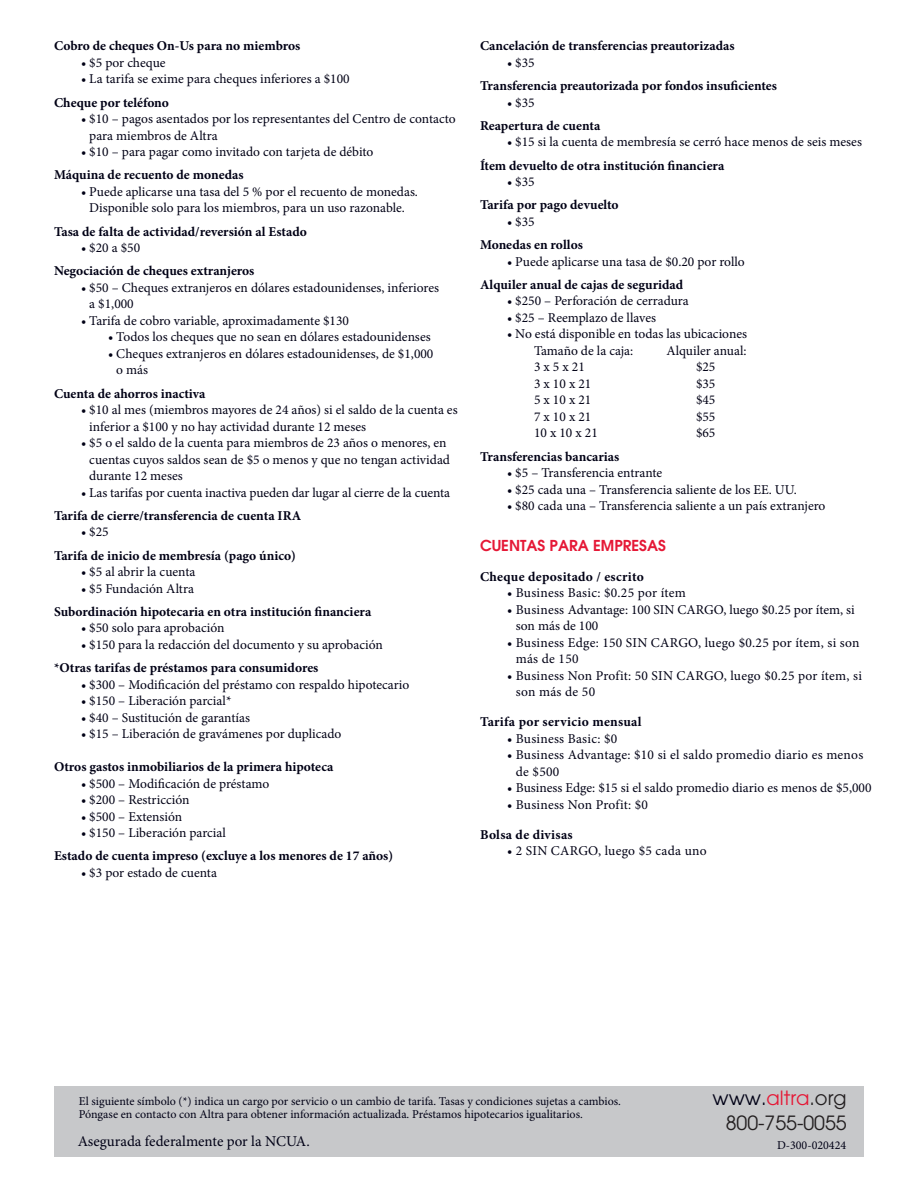
<style>
.page{position:relative;width:918px;height:1188px;background:#fff}
.page>*{position:absolute;margin:0;border:0;box-sizing:border-box;transform-origin:0 0}
.t1{font:19.5px "Avant Garde";color:#e51836}
.t2{font:19.5px "Avant Garde";color:#231f20}
.t3{font:15px "Minion Pro";color:#000015}
.t4{font:600 15px "Avant Garde";color:#e51836}
.t5{font:13.5px/16.5px "Minion Pro";color:#000015}
.t6{font:700 13.5px "Minion Pro";color:#000015}
.t7{font:13.5px/16.5px "Minion Pro";letter-spacing:.02em;color:#000015}
.t8{font:700 13.5px "Minion Pro";letter-spacing:.02em;color:#000015}
.t9{font:12px/13.5px "Minion Pro";color:#000015}
.s1{color:#000015}
.s2{color:#231f20}
</style>
<div class="page">
<div style="left:54px;top:1086px;width:810px;height:71px;background:#c7c8ca"></div>
<p class="t6" style="left:54px;top:36px;width:248px">Cobro de cheques On-Us para no miembros</p>
<p class="t5" style="left:81px;top:54px;width:86px">• $5 por cheque</p>
<p class="t5" style="left:81px;top:71px;width:270px">• La tarifa se exime para cheques inferiores a $100</p>
<p class="t6" style="left:54px;top:93px;width:117px">Cheque por teléfono</p>
<p class="t5" style="left:89px;top:111px;width:368px;text-indent:-8px">• $10 – pagos asentados por los representantes del Centro de contacto para miembros de Altra</p>
<p class="t5" style="left:81px;top:144px;width:294px">• $10 – para pagar como invitado con tarjeta de débito</p>
<p class="t6" style="left:54px;top:165px;width:191px">Máquina de recuento de monedas</p>
<p class="t5" style="left:81px;top:183px;width:339px;text-align:center">• Puede aplicarse una tasa del 5 % por el recuento de monedas.<br>Disponible solo para los miembros, para un uso razonable.</p>
<p class="t6" style="left:54px;top:222px;width:254px">Tasa de falta de actividad/reversión al Estado</p>
<p class="t5" style="left:81px;top:240px;width:61px">• $20 a $50</p>
<p class="t6" style="left:54px;top:261px;width:202px">Negociación de cheques extranjeros</p>
<p class="t5" style="left:89px;top:279px;width:351px;text-indent:-8px">• $50 – Cheques extranjeros en dólares estadounidenses, inferiores a $1,000</p>
<p class="t5" style="left:81px;top:312px;width:270px">• Tarifa de cobro variable, aproximadamente $130</p>
<p class="t5" style="left:108px;top:329px;width:324px">• Todos los cheques que no sean en dólares estadounidenses</p>
<p class="t5" style="left:116px;top:345px;width:319px;text-indent:-8px">• Cheques extranjeros en dólares estadounidenses, de $1,000 o más</p>
<p class="t6" style="left:54px;top:384px;width:153px">Cuenta de ahorros inactiva</p>
<p class="t5" style="left:89px;top:402px;width:370px;text-indent:-8px">• $10 al mes (miembros mayores de 24 años) si el saldo de la cuenta es inferior a $100 y no hay actividad durante 12 meses</p>
<p class="t5" style="left:89px;top:435px;width:362px;text-indent:-8px">• $5 o el saldo de la cuenta para miembros de 23 años o menores, en cuentas cuyos saldos sean de $5 o menos y que no tengan actividad durante 12 meses</p>
<p class="t5" style="left:81px;top:484px;width:371px">• Las tarifas por cuenta inactiva pueden dar lugar al cierre de la cuenta</p>
<p class="t6" style="left:54px;top:506px;width:249px">Tarifa de cierre/transferencia de cuenta IRA</p>
<p class="t5" style="left:81px;top:524px;width:29px">• $25</p>
<p class="t6" style="left:54px;top:546px;width:244px">Tarifa de inicio de membresía (pago único)</p>
<p class="t5" style="left:81px;top:564px;width:116px">• $5 al abrir la cuenta</p>
<p class="t5" style="left:81px;top:580px;width:115px">• $5 Fundación Altra</p>
<p class="t6" style="left:54px;top:602px;width:319px">Subordinación hipotecaria en otra institución financiera</p>
<p class="t5" style="left:81px;top:620px;width:145px">• $50 solo para aprobación</p>
<p class="t5" style="left:81px;top:636px;width:303px">• $150 para la redacción del documento y su aprobación</p>
<p class="t6" style="left:54px;top:658px;width:266px">*Otras tarifas de préstamos para consumidores</p>
<p class="t5" style="left:81px;top:676px;width:330px">• $300 – Modificación del préstamo con respaldo hipotecario</p>
<p class="t5" style="left:81px;top:693px;width:152px">• $150 – Liberación parcial*</p>
<p class="t5" style="left:81px;top:709px;width:171px">• $40 – Sustitución de garantías</p>
<p class="t5" style="left:81px;top:726px;width:262px">• $15 – Liberación de gravámenes por duplicado</p>
<p class="t6" style="left:54px;top:757px;width:281px">Otros gastos inmobiliarios de la primera hipoteca</p>
<p class="t5" style="left:81px;top:775px;width:190px">• $500 – Modificación de préstamo</p>
<p class="t5" style="left:81px;top:792px;width:110px">• $200 – Restricción</p>
<p class="t5" style="left:81px;top:808px;width:103px">• $500 – Extensión</p>
<p class="t5" style="left:81px;top:825px;width:147px">• $150 – Liberación parcial</p>
<p class="t6" style="left:54px;top:846px;width:341px">Estado de cuenta impreso (excluye a los menores de 17 años)</p>
<p class="t5" style="left:81px;top:864px;width:138px">• $3 por estado de cuenta</p>
<p class="t6" style="left:480px;top:36px;width:256px">Cancelación de transferencias preautorizadas</p>
<p class="t5" style="left:507px;top:54px;width:29px">• $35</p>
<p class="t6" style="left:480px;top:76px;width:299px">Transferencia preautorizada por fondos insuficientes</p>
<p class="t5" style="left:507px;top:94px;width:29px">• $35</p>
<p class="t6" style="left:480px;top:116px;width:122px">Reapertura de cuenta</p>
<p class="t5" style="left:507px;top:134px;width:356px">• $15 si la cuenta de membresía se cerró hace menos de seis meses</p>
<p class="t6" style="left:480px;top:156px;width:246px">Ítem devuelto de otra institución financiera</p>
<p class="t5" style="left:507px;top:174px;width:29px">• $35</p>
<p class="t6" style="left:480px;top:195px;width:140px">Tarifa por pago devuelto</p>
<p class="t5" style="left:507px;top:213px;width:29px">• $35</p>
<p class="t6" style="left:480px;top:235px;width:105px">Monedas en rollos</p>
<p class="t5" style="left:507px;top:253px;width:239px">• Puede aplicarse una tasa de $0.20 por rollo</p>
<p class="t6" style="left:480px;top:275px;width:205px">Alquiler anual de cajas de seguridad</p>
<p class="t5" style="left:507px;top:293px;width:183px">• $250 – Perforación de cerradura</p>
<p class="t5" style="left:507px;top:309px;width:151px">• $25 – Reemplazo de llaves</p>
<p class="t5" style="left:507px;top:326px;width:242px">• No está disponible en todas las ubicaciones</p>
<p class="t5" style="left:534px;top:342px;width:101px">Tamaño de la caja:</p>
<p class="t5" style="left:666px;top:342px;width:82px">Alquiler anual:</p>
<p class="t5" style="left:534px;top:359px;width:52px">3 x 5 x 21</p>
<p class="t5" style="left:696px;top:359px;width:21px">$25</p>
<p class="t5" style="left:534px;top:375px;width:59px">3 x 10 x 21</p>
<p class="t5" style="left:696px;top:375px;width:21px">$35</p>
<p class="t5" style="left:534px;top:392px;width:59px">5 x 10 x 21</p>
<p class="t5" style="left:696px;top:392px;width:21px">$45</p>
<p class="t5" style="left:534px;top:408px;width:59px">7 x 10 x 21</p>
<p class="t5" style="left:696px;top:408px;width:21px">$55</p>
<p class="t5" style="left:534px;top:425px;width:65px">10 x 10 x 21</p>
<p class="t5" style="left:696px;top:425px;width:21px">$65</p>
<p class="t6" style="left:480px;top:447px;width:141px">Transferencias bancarias</p>
<p class="t5" style="left:507px;top:465px;width:157px">• $5 – Transferencia entrante</p>
<p class="t5" style="left:507px;top:481px;width:291px">• $25 cada una – Transferencia saliente de los EE. UU.</p>
<p class="t5" style="left:507px;top:498px;width:320px">• $80 cada una – Transferencia saliente a un país extranjero</p>
<p class="t4" style="left:480px;top:535px;width:187px">CUENTAS PARA EMPRESAS</p>
<p class="t8" style="left:480px;top:567px;width:165px">Cheque depositado / escrito</p>
<p class="t7" style="left:507px;top:585px;width:180px">• Business Basic: $0.25 por ítem</p>
<p class="t5" style="left:516px;top:601px;width:341px;text-indent:-9px">• Business Advantage: 100 SIN CARGO, luego $0.25 por ítem, si son más de 100</p>
<p class="t7" style="left:516px;top:634px;width:345px;text-indent:-9px">• Business Edge: 150 SIN CARGO, luego $0.25 por ítem, si son más de 150</p>
<p class="t5" style="left:516px;top:667px;width:348px;text-indent:-9px">• Business Non Profit: 50 SIN CARGO, luego $0.25 por ítem, si son más de 50</p>
<p class="t8" style="left:480px;top:712px;width:163px">Tarifa por servicio mensual</p>
<p class="t7" style="left:507px;top:730px;width:112px">• Business Basic: $0</p>
<p class="t7" style="left:516px;top:747px;width:349px;text-indent:-9px">• Business Advantage: $10 si el saldo promedio diario es menos de $500</p>
<p class="t5" style="left:507px;top:780px;width:366px">• Business Edge: $15 si el saldo promedio diario es menos de $5,000</p>
<p class="t5" style="left:507px;top:796px;width:143px">• Business Non Profit: $0</p>
<p class="t8" style="left:480px;top:825px;width:94px">Bolsa de divisas</p>
<p class="t7" style="left:507px;top:843px;width:201px">• 2 SIN CARGO, luego $5 cada uno</p>
<p class="t1" style="left:713px;top:1086px;width:136px"><span class="s1">www.</span>altra<span class="s2">.org</span></p>
<p class="t2" style="left:726px;top:1112px;width:122px">800-755-0055</p>
<p class="t9" style="left:79px;top:1094px;width:544px">El siguiente símbolo (*) indica un cargo por servicio o un cambio de tarifa. Tasas y condiciones sujetas a cambios.<br>Póngase en contacto con Altra para obtener información actualizada. Préstamos hipotecarios igualitarios.</p>
<p class="t3" style="left:78px;top:1131px;width:234px">Asegurada federalmente por la NCUA.</p>
<p class="t9" style="left:777px;top:1138px;width:71px">D-300-020424</p>
</div>
